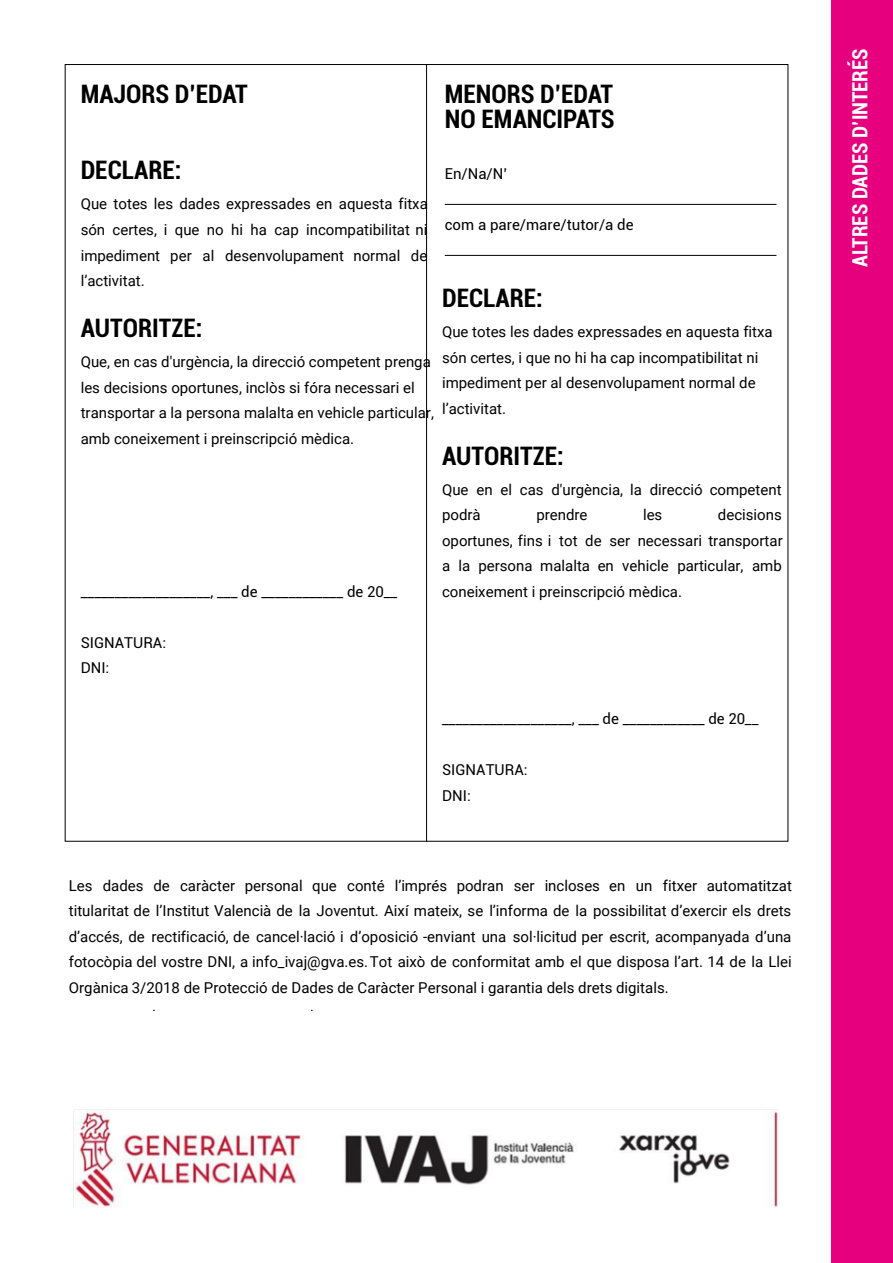
<style>
.page{position:relative;width:893px;height:1263px;background:#fff}
.page>*{position:absolute;margin:0;border:0;box-sizing:border-box;transform-origin:0 0}
.t1{font:700 condensed 25.5px/25.5px "Roboto";color:#000}
.t2{font:700 condensed 21px "Roboto";color:#fff}
.t3{font:15px/25.5px "Roboto";color:#000;text-align:justify}
.t4{font:15px/25.5px "Roboto";color:#000}
.s1{font-style:inherit}
</style>
<div class="page">
<div style="left:831px;top:0;width:62px;height:1263px;background:#e6007d"></div>
<hr style="left:445px;top:204px;width:331px;height:1px;background:#000">
<hr style="left:445px;top:255px;width:331px;height:1px;background:#000">
<img style="left:74px;top:1110px;width:704px;height:98px">
<hr style="left:426px;top:64px;width:1px;height:778px;background:#000">
<h1 class="t1" style="left:81px;top:80px;width:169px">MAJORS D’EDAT</h1>
<h1 class="t1" style="left:445px;top:80px;width:171px">MENORS D’EDAT<br>NO EMANCIPATS</h1>
<h1 class="t1" style="left:81px;top:156px;width:102px">DECLARE:</h1>
<p class="t3" style="left:81px;top:191px;width:349px">Que totes les dades expressades en aquesta fitxa són certes, i que no hi ha cap incompatibilitat ni impediment per al desenvolupament normal de l’activitat.</p>
<h1 class="t1" style="left:81px;top:314px;width:123px">AUTORITZE:</h1>
<p class="t3" style="left:81px;top:349px;width:355px;text-align:left">Que, en cas d'urgència, la direcció competent prenga les decisions oportunes, inclòs si fóra necessari el transportar a la persona malalta en vehicle particular, amb coneixement i preinscripció mèdica.</p>
<p class="t4" style="left:81px;top:578px;width:318px">___________________, ___ de ____________ de 20<span class="s1">__</span></p>
<p class="t4" style="left:81px;top:629px;width:87px">SIGNATURA:<br>DNI:</p>
<p class="t4" style="left:445px;top:161px;width:64px">En/Na/N’</p>
<p class="t4" style="left:445px;top:212px;width:190px">com a pare/mare/tutor<span class="s1">/</span>a de</p>
<h1 class="t1" style="left:442px;top:284px;width:102px">DECLARE:</h1>
<p class="t3" style="left:442px;top:318px;width:332px;text-align:left">Que totes les dades expressades en aquesta fitxa són certes, i que no hi ha cap incompatibilitat ni impediment per al desenvolupament normal de l’activitat.</p>
<h1 class="t1" style="left:442px;top:442px;width:123px">AUTORITZE:</h1>
<p class="t3" style="left:442px;top:476px;width:341px">Que en el cas d'urgència, la direcció competent podrà</p>
<p class="t3" style="left:442px;top:502px;width:342px;text-indent:276px">decisions oportunes, fins i tot de ser necessari transportar a la persona malalta en vehicle particular, amb coneixement i preinscripció mèdica.</p>
<p class="t3" style="left:536px;top:502px;width:53px">prendre</p>
<p class="t3" style="left:643px;top:502px;width:21px">les</p>
<p class="t4" style="left:442px;top:706px;width:318px">___________________, ___ de ____________ de 20<span class="s1">__</span></p>
<p class="t4" style="left:442px;top:757px;width:87px">SIGNATURA:<br>DNI:</p>
<p class="t3" style="left:69px;top:872px;width:725px">Les dades de caràcter personal que conté l’imprés podran ser incloses en un fitxer automatitzat titularitat de l’Institut Valencià de la Joventut. Així mateix, se l’informa de la possibilitat d’exercir els drets d’accés, de rectificació, de cancel·lació i d’oposició -enviant una sol·licitud per escrit, acompanyada d’una fotocòpia del vostre DNI, a info_ivaj@gva.es. Tot això de conformitat amb el que disposa l’art. 14 de la Llei Orgànica 3/2018 de Protecció de Dades de Caràcter Personal i garantia dels drets digitals.</p>
<h2 class="t2" style="left:845px;top:267px;width:220px;rotate:-90deg">ALTRES DADES D’INTERÉS</h2>
</div>
